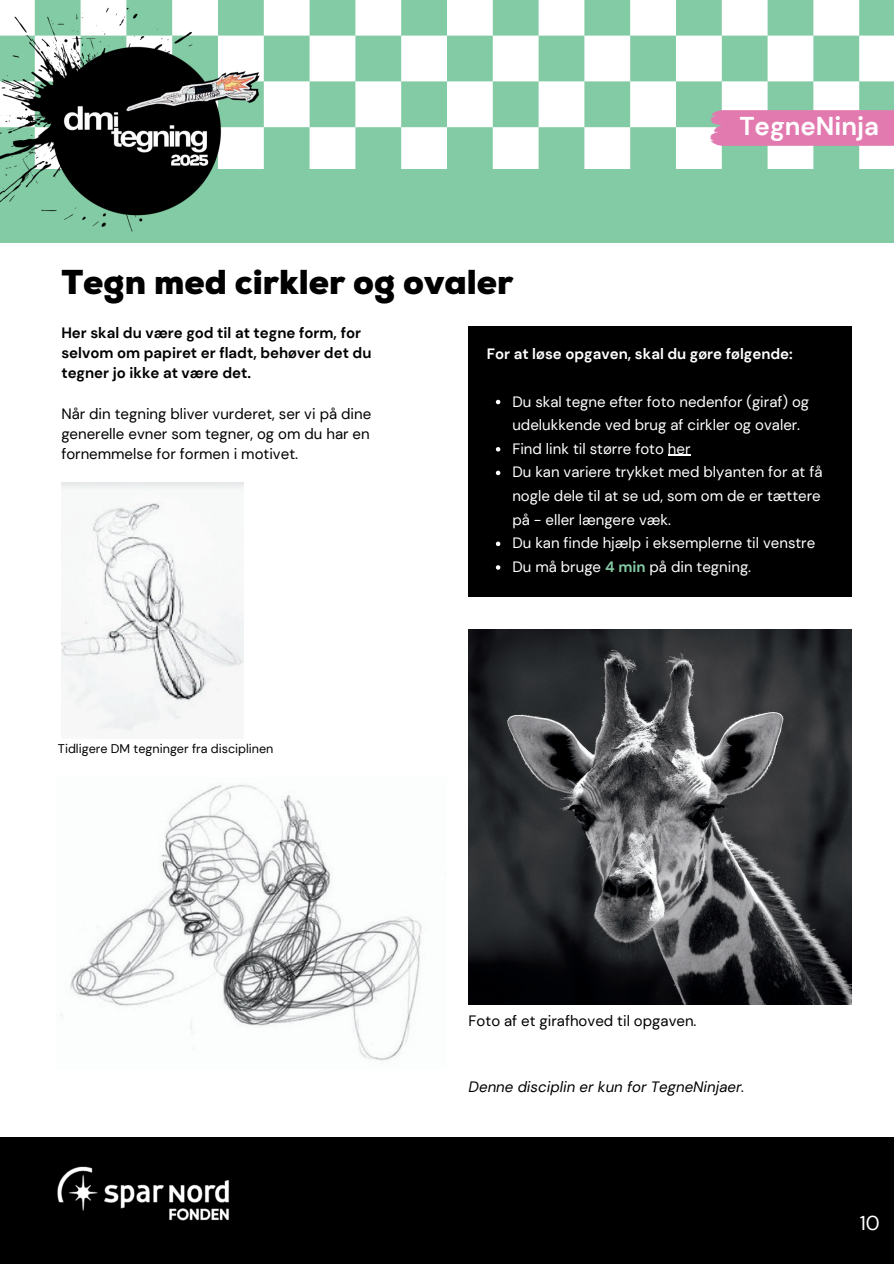
<style>
.page{position:relative;width:894px;height:1264px;background:#fff}
.page>*{position:absolute;margin:0;border:0;box-sizing:border-box;transform-origin:0 0}
.t1{font:900 34.5px "Nexa";color:#000}
.t2{font:700 25.8px "DM Sans";color:#fff}
.t3{font:20.1px "DM Sans";color:#fff}
.t4{font:15px/23.7px "DM Sans";color:#fff}
.t5{font:15px/20.2px "DM Sans";color:#000;text-align:justify}
.t6{font:700 15px/20.2px "DM Sans";color:#000}
.t7{font:700 15px "DM Sans";color:#fff}
.t8{font:italic 15px "DM Sans";color:#000}
.t9{font:12.6px "DM Sans";color:#000}
.s1{font-weight:700;color:#83cba5}
</style>
<div class="page">
<img style="left:0;top:0;width:893px;height:169px">
<div style="left:0;top:1136px;width:893px;height:127px;background:#000"></div>
<div style="left:0;top:169px;width:893px;height:74px;background:#83cba5"></div>
<div style="left:468px;top:326px;width:383px;height:270px;background:#000"></div>
<img style="left:61px;top:482px;width:183px;height:251px">
<img style="left:60px;top:784px;width:362px;height:277px">
<img style="left:468px;top:629px;width:383px;height:375px">
<svg style="left:495px;top:400px;width:5px;height:4px"></svg>
<svg style="left:495px;top:447px;width:5px;height:4px"></svg>
<svg style="left:668px;top:455px;width:22px;height:1px"></svg>
<svg style="left:495px;top:470px;width:5px;height:5px"></svg>
<svg style="left:495px;top:541px;width:5px;height:5px"></svg>
<svg style="left:495px;top:565px;width:5px;height:4px"></svg>
<img style="left:1px;top:0;width:272px;height:232px">
<svg style="left:705px;top:110px;width:188px;height:36px;background:#e07fb1"></svg>
<img style="left:57px;top:1166px;width:172px;height:55px">
<h2 class="t2" style="left:739px;top:110px;width:141px">TegneNinja</h2>
<h1 class="t1" style="left:61px;top:260px;width:453px">Tegn med cirkler og ovaler</h1>
<p class="t6" style="left:61px;top:322px;width:311px">Her skal du være god til at tegne form, for selvom om papiret er fladt, behøver det du tegner jo ikke at være det.</p>
<p class="t5" style="left:61px;top:403px;width:311px">Når din tegning bliver vurderet, ser vi på dine generelle evner som tegner, og om du har en fornemmelse for formen i motivet.</p>
<p class="t7" style="left:486px;top:344px;width:307px">For at løse opgaven, skal du gøre følgende:</p>
<p class="t4" style="left:512px;top:389px;width:311px">Du skal tegne efter foto nedenfor (giraf) og udelukkende ved brug af cirkler og ovaler.<br>Find link til større foto her<br>Du kan variere trykket med blyanten for at få nogle dele til at se ud, som om de er tættere på - eller længere væk.<br>Du kan finde hjælp i eksemplerne til venstre Du må bruge <span class="s1">4 min</span> på din tegning.</p>
<p class="t9" style="left:58px;top:740px;width:217px">Tidligere DM tegninger fra disciplinen</p>
<p class="t5" style="left:468px;top:1010px;width:229px">Foto af et girafhoved til opgaven.</p>
<p class="t8" style="left:468px;top:1077px;width:277px">Denne disciplin er kun for TegneNinjaer.</p>
<h3 class="t3" style="left:859px;top:1210px;width:21px">10</h3>
</div>
